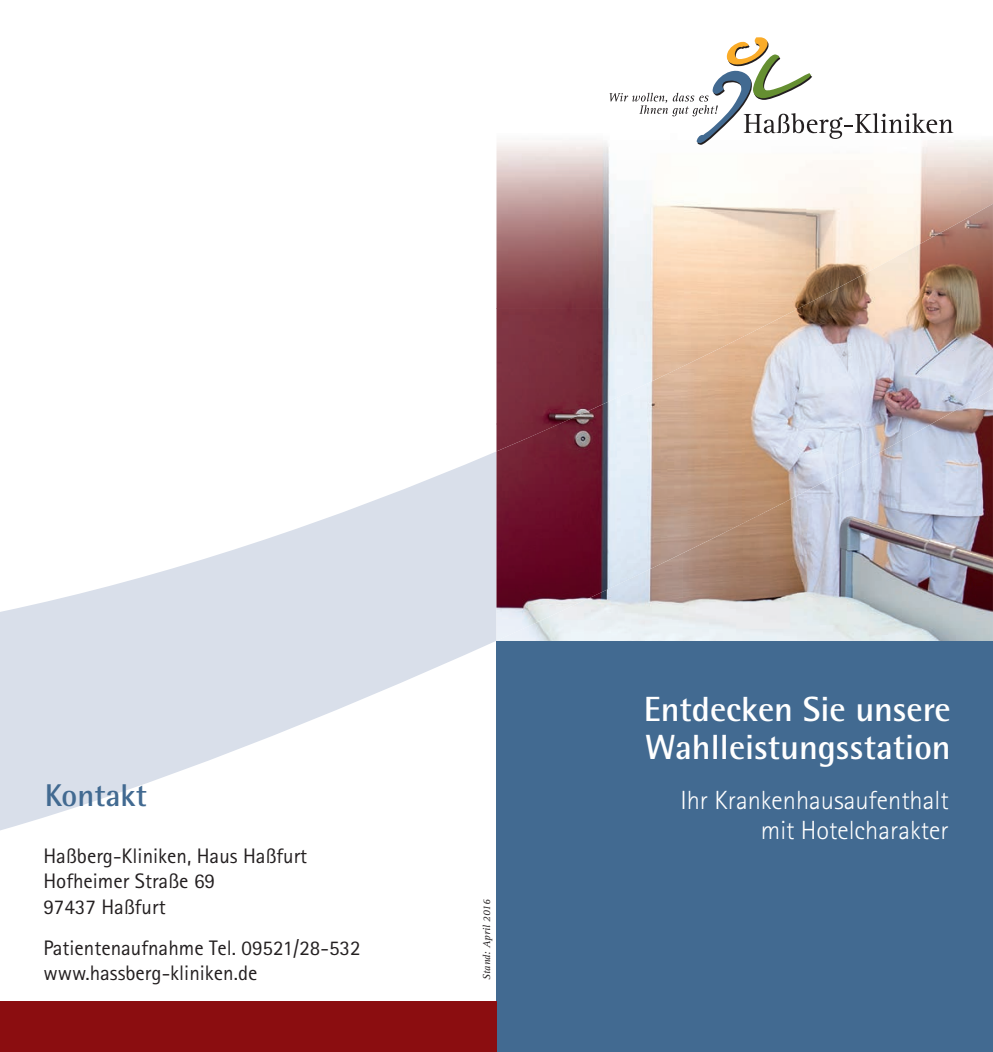
<style>
.page{position:relative;width:993px;height:1052px;background:#fff}
.page>*{position:absolute;margin:0;border:0;box-sizing:border-box;transform-origin:0 0}
.t1{font:700 35px/38.5px "Agfa Rotis Semisans";color:#fff}
.t2{font:700 31.5px "Agfa Rotis Semisans";color:#426a91}
.t3{font:300 26.25px/29.8px "Agfa Rotis Sans Serif";color:#fff;text-align:right}
.t4{font:21px/25.2px "Agfa Rotis Sans Serif";color:#231f20}
.t5{font:italic 10.5px "Agfa Rotis Serif";color:#231f20}
</style>
<div class="page">
<svg style="left:0;top:452px;width:496px;height:378px;fill:#d9dfea"></svg>
<img style="left:496px;top:142px;width:310px;height:166px">
<img style="left:806px;top:132px;width:186px;height:118px">
<img style="left:806px;top:250px;width:62px;height:21px">
<img style="left:496px;top:308px;width:248px;height:88px">
<img style="left:869px;top:454px;width:123px;height:188px">
<img style="left:806px;top:516px;width:63px;height:126px">
<img style="left:682px;top:516px;width:124px;height:126px">
<img style="left:558px;top:579px;width:124px;height:63px">
<img style="left:496px;top:641px;width:62px;height:1px">
<img style="left:868px;top:204px;width:124px;height:250px">
<img style="left:744px;top:271px;width:125px;height:245px">
<img style="left:620px;top:336px;width:124px;height:243px">
<img style="left:496px;top:396px;width:124px;height:245px">
<svg style="left:868px;top:453px;width:9px;height:5px"></svg>
<svg style="left:744px;top:516px;width:13px;height:7px"></svg>
<svg style="left:620px;top:578px;width:11px;height:5px"></svg>
<div style="left:496px;top:642px;width:496px;height:410px;background:#426a91"></div>
<svg style="left:609px;top:37px;width:343px;height:108px"></svg>
<div style="left:0;top:1001px;width:496px;height:51px;background:#8b0d10"></div>
<h2 class="t2" style="left:45px;top:776px;width:104px">Kontakt</h2>
<p class="t4" style="left:43px;top:843px;width:265px">Haßberg-Kliniken, Haus Haßfurt<br>Hofheimer Straße 69<br>97437 Haßfurt</p>
<p class="t4" style="left:43px;top:934px;width:318px">Patientenaufnahme Tel. 09521/28-532 www.hassberg-kliniken.de</p>
<p class="t5" style="left:480px;top:980px;width:82px;rotate:-90deg">Stand: April 2016</p>
<h1 class="t1" style="left:643px;top:689px;width:308px">Entdecken Sie unsere<br>Wahlleistungsstation</h1>
<p class="t3" style="left:680px;top:785px;width:269px">Ihr Krankenhausaufenthalt mit Hotelcharakter</p>
</div>
